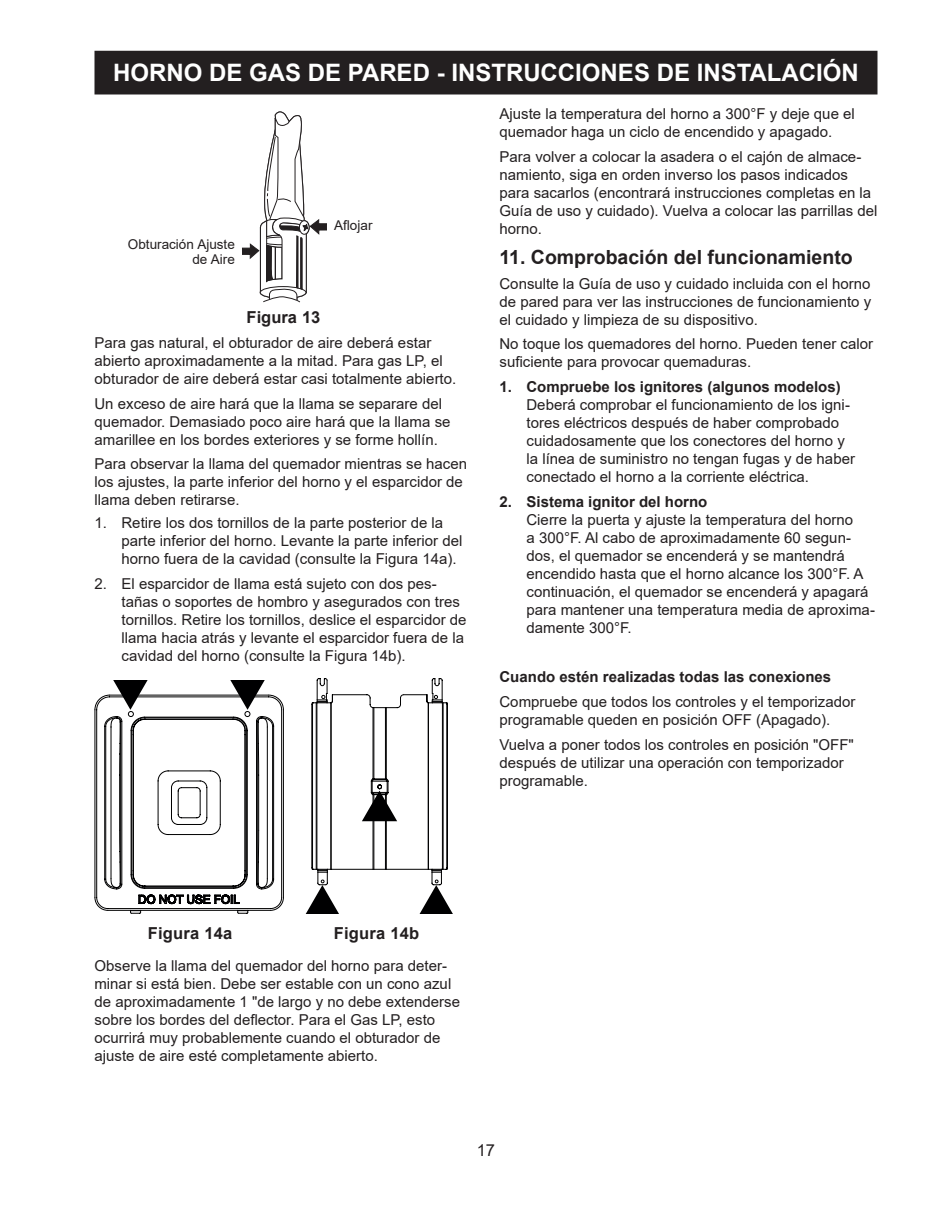
<style>
.page{position:relative;width:945px;height:1215px;background:#fff}
.page>*{position:absolute;margin:0;border:0;box-sizing:border-box;transform-origin:0 0}
.t1{font:700 24px "Arial";color:#fff}
.t2{font:700 19.5px "Arial";color:#231f20}
.t3{font:700 16.5px "Arial";letter-spacing:.015em;color:#231f20}
.t4{font:16.5px "Arial";color:#231f20}
.t5{font:15px/18px "Arial";color:#231f20}
.t6{font:700 15px "Arial";color:#231f20}
.t7{font:13.5px/15px "Arial";color:#231f20;text-align:right}
</style>
<div class="page">
<div style="left:95px;top:52px;width:782px;height:42px;background:#231f20"></div>
<div style="left:94px;top:51px;width:784px;height:43px;border:2px solid #231f20"></div>
<svg style="left:242px;top:111px;width:85px;height:192px"></svg>
<svg style="left:94px;top:680px;width:190px;height:234px"></svg>
<svg style="left:305px;top:678px;width:148px;height:236px"></svg>
<h1 class="t1" style="left:113px;top:56px;width:747px">HORNO DE GAS DE PARED - INSTRUCCIONES DE INSTALACIÓN</h1>
<p class="t7" style="left:128px;top:236px;width:108px">Obturación Ajuste de Aire</p>
<p class="t7" style="left:334px;top:218px;width:40px">Aflojar</p>
<p class="t3" style="left:247px;top:306px;width:75px">Figura 13</p>
<p class="t5" style="left:94px;top:334px;width:363px">Para gas natural, el obturador de aire deberá estar abierto aproximadamente a la mitad. Para gas LP, el obturador de aire deberá estar casi totalmente abierto.</p>
<p class="t5" style="left:94px;top:394px;width:358px">Un exceso de aire hará que la llama se separare del quemador. Demasiado poco aire hará que la llama se amarillee en los bordes exteriores y se forme hollín.</p>
<p class="t5" style="left:94px;top:455px;width:374px">Para observar la llama del quemador mientras se hacen los ajustes, la parte inferior del horno y el esparcidor de llama deben retirarse.</p>
<p class="t5" style="left:122px;top:514px;width:342px;text-indent:-27px">1. Retire los dos tornillos de la parte posterior de la parte inferior del horno. Levante la parte inferior del horno fuera de la cavidad (consulte la Figura 14a).</p>
<p class="t5" style="left:122px;top:575px;width:347px;text-indent:-27px">2. El esparcidor de llama está sujeto con dos pes&shy;tañas o soportes de hombro y asegurados con tres tornillos. Retire los tornillos, deslice el esparcidor de llama hacia atrás y levante el esparcidor fuera de la cavidad del horno (consulte la Figura 14b).</p>
<p class="t5" style="left:500px;top:105px;width:357px">Ajuste la temperatura del horno a 300°F y deje que el quemador haga un ciclo de encendido y apagado.</p>
<p class="t5" style="left:500px;top:147px;width:379px">Para volver a colocar la asadera o el cajón de almace&shy;namiento, siga en orden inverso los pasos indicados para sacarlos (encontrará instrucciones completas en la Guía de uso y cuidado). Vuelva a colocar las parrillas del horno.</p>
<h2 class="t2" style="left:500px;top:243px;width:355px">11. Comprobación del funcionamiento</h2>
<p class="t5" style="left:500px;top:274px;width:373px;text-align:justify">Consulte la Guía de uso y cuidado incluida con el horno de pared para ver las instrucciones de funcionamiento y el cuidado y limpieza de su dispositivo.</p>
<p class="t5" style="left:500px;top:335px;width:375px">No toque los quemadores del horno. Pueden tener calor suficiente para provocar quemaduras.</p>
<p class="t6" style="left:500px;top:376px;width:343px">1. Compruebe los ignitores (algunos modelos)</p>
<p class="t5" style="left:526px;top:396px;width:330px">Deberá comprobar el funcionamiento de los igni&shy;tores eléctricos después de haber comprobado cuidadosamente que los conectores del horno y la línea de suministro no tengan fugas y de haber conectado el horno a la corriente eléctrica.</p>
<p class="t6" style="left:500px;top:491px;width:209px">2. Sistema ignitor del horno</p>
<p class="t5" style="left:526px;top:510px;width:350px">Cierre la puerta y ajuste la temperatura del horno<br>a 300°F. Al cabo de aproximadamente 60 segun&shy;dos, el quemador se encenderá y se mantendrá encendido hasta que el horno alcance los 300°F. A continuación, el quemador se encenderá y apagará para mantener una temperatura media de aproxima&shy;damente 300°F.</p>
<p class="t6" style="left:500px;top:666px;width:333px">Cuando estén realizadas todas las conexiones</p>
<p class="t5" style="left:500px;top:693px;width:357px">Compruebe que todos los controles y el temporizador programable queden en posición OFF (Apagado).</p>
<p class="t5" style="left:500px;top:735px;width:356px">Vuelva a poner todos los controles en posición "OFF" después de utilizar una operación con temporizador programable.</p>
<p class="t3" style="left:148px;top:922px;width:86px">Figura 14a</p>
<p class="t3" style="left:334px;top:922px;width:87px">Figura 14b</p>
<p class="t5" style="left:94px;top:956px;width:367px">Observe la llama del quemador del horno para deter&shy;minar si está bien. Debe ser estable con un cono azul de aproximadamente 1 "de largo y no debe extenderse sobre los bordes del deflector. Para el Gas LP, esto ocurrirá muy probablemente cuando el obturador de ajuste de aire esté completamente abierto.</p>
<p class="t4" style="left:477px;top:1139px;width:20px">17</p>
</div>
